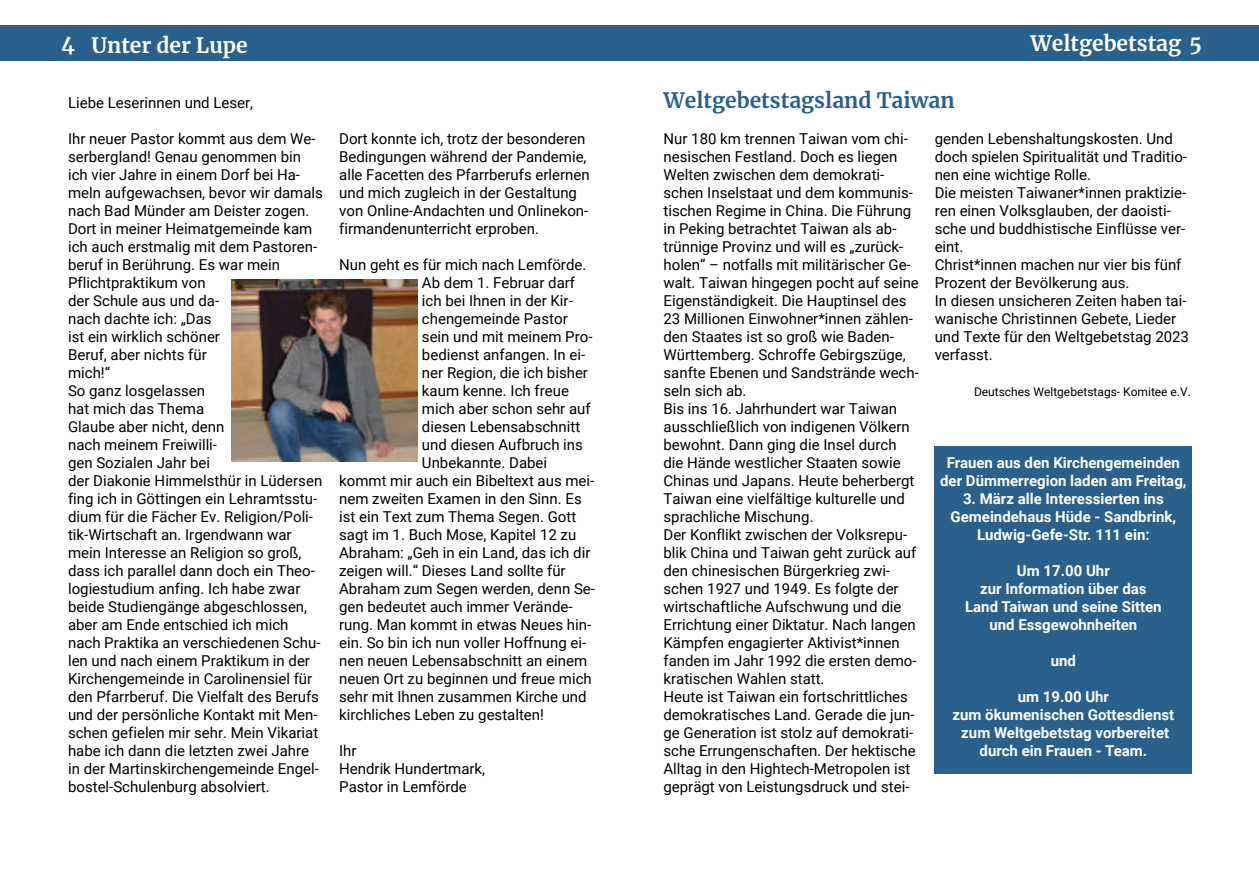
<style>
.page{position:relative;width:1259px;height:893px;background:#fff}
.page>*{position:absolute;margin:0;border:0;box-sizing:border-box;transform-origin:0 0}
.t1{font:700 21px "Merriweather";color:#fefefa}
.t2{font:700 21px "Merriweather";color:#29608c}
.t3{font:15px/18px "Roboto";color:#000}
.t4{font:700 15px/18px "Roboto";color:#fefefa;text-align:center}
.t5{font:12px "Roboto";color:#000}
</style>
<div class="page">
<div style="left:0;top:25px;width:629px;height:35px;background:#29608c"></div>
<div style="left:629px;top:25px;width:630px;height:35px;background:#29608c"></div>
<div style="left:934px;top:446px;width:258px;height:328px;background:#29608c"></div>
<img style="left:231px;top:279px;width:186px;height:183px">
<h1 class="t1" style="left:61px;top:32px;width:188px">4 Unter der Lupe</h1>
<h1 class="t1" style="left:1030px;top:30px;width:173px">Weltgebetstag 5</h1>
<p class="t3" style="left:68px;top:95px;width:187px">Liebe Leserinnen und Leser,</p>
<p class="t3" style="left:68px;top:131px;width:256px">Ihr neuer Pastor kommt aus dem We‐ serbergland! Genau genommen bin ich vier Jahre in einem Dorf bei Ha‐ meln aufgewachsen, bevor wir damals nach Bad Münder am Deister zogen.<br>Dort in meiner Heimatgemeinde kam ich auch erstmalig mit dem Pastoren‐ beruf in Berührung. Es war mein<br>Pflichtpraktikum von<br>der Schule aus und da‐<br>nach dachte ich: „Das<br>ist ein wirklich schöner<br>Beruf, aber nichts für<br>mich!“<br>So ganz losgelassen<br>hat mich das Thema<br>Glaube aber nicht, denn<br>nach meinem Freiwilli‐<br>gen Sozialen Jahr bei<br>der Diakonie Himmelsthür in Lüdersen fing ich in Göttingen ein Lehramtsstu‐ dium für die Fächer Ev. Religion/Poli‐ tik-Wirtschaft an. Irgendwann war mein Interesse an Religion so groß, dass ich parallel dann doch ein Theo‐ logiestudium anfing. Ich habe zwar beide Studiengänge abgeschlossen, aber am Ende entschied ich mich nach Praktika an verschiedenen Schu‐ len und nach einem Praktikum in der<br>Kirchengemeinde in Carolinensiel für den Pfarrberuf. Die Vielfalt des Berufs und der persönliche Kontakt mit Men‐ schen gefielen mir sehr. Mein Vikariat habe ich dann die letzten zwei Jahre in der Martinskirchengemeinde Engel‐ bostel-Schulenburg absolviert.</p>
<p class="t3" style="left:339px;top:131px;width:252px">Dort konnte ich, trotz der besonderen Bedingungen während der Pandemie, alle Facetten des Pfarrberufs erlernen und mich zugleich in der Gestaltung von Online-Andachten und Onlinekon‐ firmandenunterricht erproben.</p>
<h1 class="t2" style="left:663px;top:87px;width:293px">Weltgebetstagsland Taiwan</h1>
<p class="t3" style="left:663px;top:131px;width:257px">Nur 180 km trennen Taiwan vom chi‐ nesischen Festland. Doch es liegen Welten zwischen dem demokrati‐ schen Inselstaat und dem kommunis‐ tischen Regime in China. Die Führung in Peking betrachtet Taiwan als ab‐ trünnige Provinz und will es „zurück‐ holen“ – notfalls mit militärischer Ge‐ walt. Taiwan hingegen pocht auf seine Eigenständigkeit. Die Hauptinsel des 23 Millionen Einwohner*innen zählen‐ den Staates ist so groß wie Baden-Württemberg. Schroffe Gebirgszüge, sanfte Ebenen und Sandstrände wech‐ seln sich ab.<br>Bis ins 16. Jahrhundert war Taiwan ausschließlich von indigenen Völkern bewohnt. Dann ging die Insel durch die Hände westlicher Staaten sowie Chinas und Japans. Heute beherbergt Taiwan eine vielfältige kulturelle und sprachliche Mischung.<br>Der Konflikt zwischen der Volksrepu‐ blik China und Taiwan geht zurück auf den chinesischen Bürgerkrieg zwi‐ schen 1927 und 1949. Es folgte der wirtschaftliche Aufschwung und die Errichtung einer Diktatur. Nach langen Kämpfen engagierter Aktivist*innen fanden im Jahr 1992 die ersten demo‐ kratischen Wahlen statt.<br>Heute ist Taiwan ein fortschrittliches demokratisches Land. Gerade die jun‐ ge Generation ist stolz auf demokrati‐ sche Errungenschaften. Der hektische Alltag in den Hightech-Metropolen ist geprägt von Leistungsdruck und stei‐</p>
<p class="t3" style="left:934px;top:131px;width:256px">genden Lebenshaltungskosten. Und doch spielen Spiritualität und Traditio‐ nen eine wichtige Rolle.<br>Die meisten Taiwaner*innen praktizie‐ ren einen Volksglauben, der daoisti‐ sche und buddhistische Einflüsse ver‐ eint.<br>Christ*innen machen nur vier bis fünf<br>Prozent der Bevölkerung aus.<br>In diesen unsicheren Zeiten haben tai‐ wanische Christinnen Gebete, Lieder und Texte für den Weltgebetstag 2023 verfasst.</p>
<p class="t3" style="left:339px;top:257px;width:249px">Nun geht es für mich nach Lemförde.</p>
<p class="t3" style="left:422px;top:275px;width:155px">Ab dem 1. Februar darf</p>
<p class="t3" style="left:422px;top:293px;width:152px">ich bei Ihnen in der Kir‐</p>
<p class="t3" style="left:422px;top:311px;width:147px">chengemeinde Pastor</p>
<p class="t3" style="left:422px;top:329px;width:172px">sein und mit meinem Pro‐</p>
<p class="t3" style="left:422px;top:347px;width:165px">bedienst anfangen. In ei‐</p>
<p class="t3" style="left:422px;top:365px;width:168px">ner Region, die ich bisher</p>
<p class="t3" style="left:422px;top:383px;width:148px">kaum kenne. Ich freue</p>
<p class="t3" style="left:422px;top:401px;width:170px">mich aber schon sehr auf</p>
<p class="t3" style="left:422px;top:419px;width:160px">diesen Lebensabschnitt</p>
<p class="t3" style="left:422px;top:437px;width:162px">und diesen Aufbruch ins</p>
<p class="t3" style="left:422px;top:455px;width:127px">Unbekannte. Dabei</p>
<p class="t3" style="left:339px;top:473px;width:257px">kommt mir auch ein Bibeltext aus mei‐</p>
<p class="t3" style="left:339px;top:491px;width:244px">nem zweiten Examen in den Sinn. Es</p>
<p class="t3" style="left:339px;top:509px;width:238px">ist ein Text zum Thema Segen. Gott</p>
<p class="t3" style="left:339px;top:527px;width:239px">sagt im 1. Buch Mose, Kapitel 12 zu</p>
<p class="t3" style="left:339px;top:545px;width:253px">Abraham: „Geh in ein Land, das ich dir</p>
<p class="t3" style="left:339px;top:563px;width:228px">zeigen will.“ Dieses Land sollte für</p>
<p class="t3" style="left:339px;top:581px;width:257px">Abraham zum Segen werden, denn Se‐</p>
<p class="t3" style="left:339px;top:599px;width:235px">gen bedeutet auch immer Verände‐</p>
<p class="t3" style="left:339px;top:617px;width:253px">rung. Man kommt in etwas Neues hin‐</p>
<p class="t3" style="left:339px;top:635px;width:248px">ein. So bin ich nun voller Hoffnung ei‐</p>
<p class="t3" style="left:339px;top:653px;width:249px">nen neuen Lebensabschnitt an einem</p>
<p class="t3" style="left:339px;top:671px;width:254px">neuen Ort zu beginnen und freue mich</p>
<p class="t3" style="left:339px;top:689px;width:249px">sehr mit Ihnen zusammen Kirche und</p>
<p class="t3" style="left:339px;top:707px;width:206px">kirchliches Leben zu gestalten!</p>
<p class="t3" style="left:339px;top:743px;width:147px">Ihr<br>Hendrik Hundertmark,<br>Pastor in Lemförde</p>
<p class="t5" style="left:974px;top:387px;width:218px">Deutsches Weltgebetstags- Komitee e.V.</p>
<p class="t4" style="left:940px;top:455px;width:248px">Frauen aus den Kirchengemeinden der Dümmerregion laden am Freitag,</p>
<p class="t4" style="left:950px;top:491px;width:227px">3. März alle Interessierten ins<br>Gemeindehaus Hüde - Sandbrink,<br>Ludwig-Gefe-Str. 111 ein:</p>
<p class="t4" style="left:965px;top:563px;width:198px">Um 17.00 Uhr<br>zur Information über das<br>Land Taiwan und seine Sitten und Essgewohnheiten</p>
<p class="t4" style="left:1050px;top:653px;width:27px">und</p>
<p class="t4" style="left:952px;top:689px;width:223px">um 19.00 Uhr<br>zum ökumenischen Gottesdienst zum Weltgebetstag vorbereitet durch ein Frauen - Team.</p>
</div>
